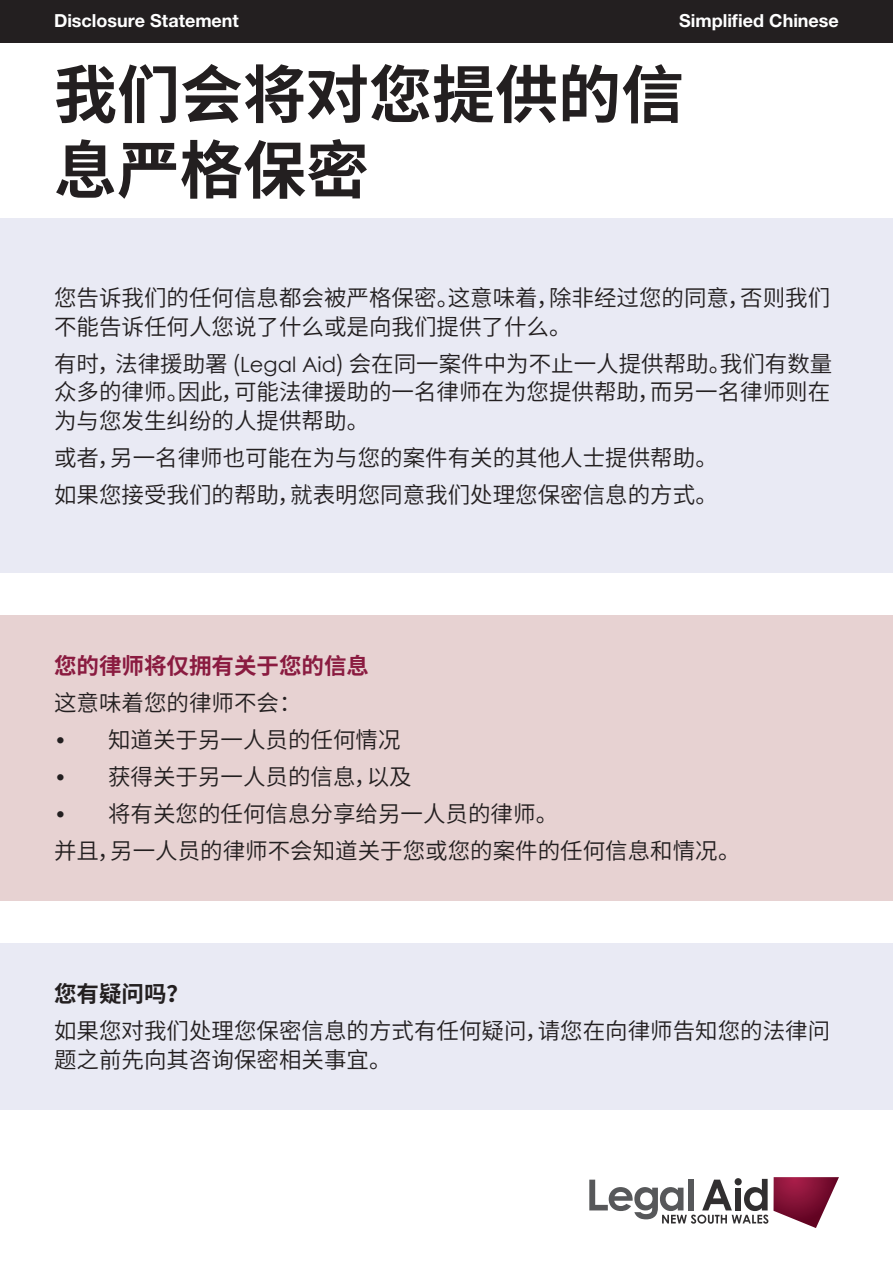
<style>
.page{position:relative;width:893px;height:1263px;background:#fff}
.page>*{position:absolute;margin:0;border:0;box-sizing:border-box;transform-origin:0 0}
.t1{font:700 63px/75.6px "Noto Sans CJ Ksc";color:#231f20}
.descriptions{font:600 22.5px/28.5px "Noto Sans CJ Ksc";color:#231f20}
.descriptions-2{font:700 22.5px "Noto Sans CJ Ksc";color:#8a1b40}
.descriptions-3{font:700 22.5px "Noto Sans CJ Ksc";color:#231f20}
.t2{font:700 18px "Helvetica Neue LT Pro";color:#fff}
.s1{font-family:"Century Gothic";font-weight:400;font-size:21px}
</style>
<div class="page">
<div style="left:0;top:218px;width:893px;height:354px;background:#e9eaf4"></div>
<div style="left:0;top:615px;width:893px;height:285px;background:#e7d2d2"></div>
<div style="left:0;top:943px;width:893px;height:166px;background:#e9eaf4"></div>
<svg style="left:589px;top:1177px;width:250px;height:51px"></svg>
<div style="left:0;top:0;width:893px;height:43px;background:#231f20"></div>
<p class="t2" style="left:54px;top:10px;width:186px">Disclosure Statement</p>
<p class="t2" style="left:679px;top:10px;width:161px">Simplified Chinese</p>
<p class="t1" style="left:54px;top:58px;width:631px">我们会将对您提供的信息严格保密</p>
<p class="descriptions" style="left:54px;top:284px;width:778px">您告诉我们的任何信息都会被严格保密。这意味着，除非经过您的同意，否则我们不能告诉任何人您说了什么或是向我们提供了什么。</p>
<p class="descriptions" style="left:54px;top:350px;width:780px;text-align:justify">有时，法律援助署 (<span class="s1">Legal Aid</span>) 会在同一案件中为不止一人提供帮助。我们有数量众多的律师。因此，可能法律援助的一名律师在为您提供帮助，而另一名律师则在为与您发生纠纷的人提供帮助。</p>
<p class="descriptions" style="left:54px;top:444px;width:665px">或者，另一名律师也可能在为与您的案件有关的其他人士提供帮助。</p>
<p class="descriptions" style="left:54px;top:481px;width:665px">如果您接受我们的帮助，就表明您同意我们处理您保密信息的方式。</p>
<p class="descriptions-2" style="left:54px;top:653px;width:316px">您的律师将仅拥有关于您的信息</p>
<p class="descriptions" style="left:54px;top:689px;width:249px">这意味着您的律师不会：</p>
<p class="descriptions" style="left:54px;top:726px;width:348px"><span class="s1">•</span> 知道关于另一人员的任何情况</p>
<p class="descriptions" style="left:54px;top:763px;width:359px"><span class="s1">•</span> 获得关于另一人员的信息，以及</p>
<p class="descriptions" style="left:54px;top:800px;width:506px"><span class="s1">•</span> 将有关您的任何信息分享给另一人员的律师。</p>
<p class="descriptions" style="left:54px;top:837px;width:688px">并且，另一人员的律师不会知道关于您或您的案件的任何信息和情况。</p>
<p class="descriptions-3" style="left:54px;top:981px;width:136px">您有疑问吗？</p>
<p class="descriptions" style="left:54px;top:1017px;width:778px">如果您对我们处理您保密信息的方式有任何疑问，请您在向律师告知您的法律问题之前先向其咨询保密相关事宜。</p>
</div>
